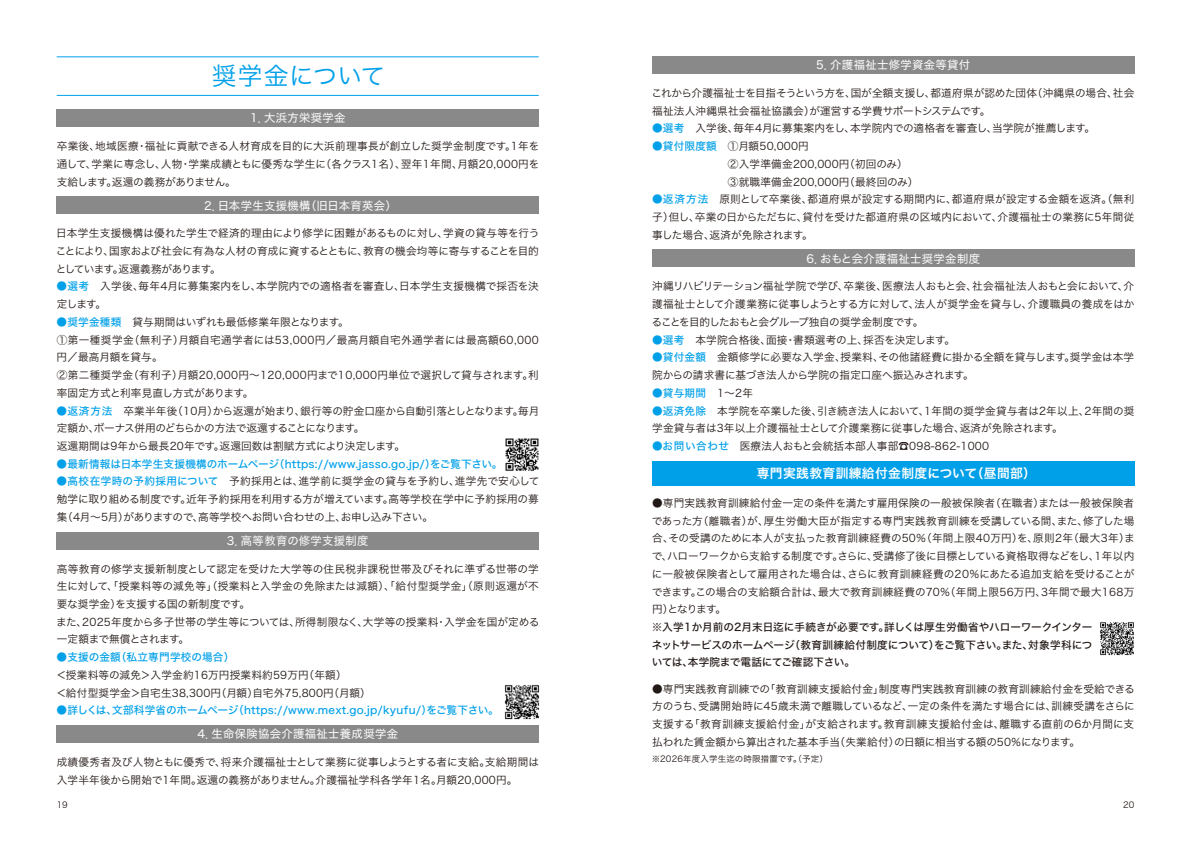
<style>
.page{position:relative;width:1191px;height:842px;background:#fff}
.page>*{position:absolute;margin:0;border:0;box-sizing:border-box;transform-origin:0 0}
.t1{font:24.8px "Hira Kaku Pro N W3";color:#00a0e9}
.t2{font:12.8px "Hira Kaku Pro N W6";letter-spacing:.03em;color:#fff}
.t3{font:11.3px "Hiragino Sans W4";letter-spacing:.03em;color:#fff}
.t4{font:10.6px/17.7px "Hira Kaku Pro N W3";letter-spacing:.005em;color:#221815}
.t5{font:10.6px "Hiragino Sans W5";letter-spacing:.02em;color:#00a0e9}
.t6{font:10.6px/17.7px "Hira Kaku Pro N W3";letter-spacing:-.015em;color:#221815}
.t7{font:10.6px/17.7px "Hiragino Sans W5";letter-spacing:-.01em;color:#221815;text-align:justify}
.t8{font:8.5px "Hira Kaku Pro N W3";letter-spacing:.02em;color:#221815}
.s1{font-family:"Hiragino Sans W5";color:#00a0e9}
.s2{font-family:"Hira Kaku Pro N W3";color:#221815}
</style>
<div class="page">
<img style="left:505px;top:438px;width:34px;height:33px">
<img style="left:504px;top:685px;width:36px;height:35px">
<img style="left:1100px;top:622px;width:34px;height:34px">
<div style="left:652px;top:56px;width:482px;height:17px;background:#898989"></div>
<div style="left:652px;top:250px;width:482px;height:17px;background:#898989"></div>
<div style="left:652px;top:461px;width:482px;height:24px;background:#00a0e9"></div>
<hr style="left:57px;top:57px;width:482px;height:1px;background:#00a0e9">
<hr style="left:57px;top:95px;width:482px;height:1px;background:#00a0e9">
<div style="left:57px;top:110px;width:482px;height:17px;background:#898989"></div>
<div style="left:57px;top:197px;width:482px;height:17px;background:#898989"></div>
<div style="left:57px;top:532px;width:482px;height:17px;background:#898989"></div>
<div style="left:57px;top:725px;width:482px;height:17px;background:#898989"></div>
<h1 class="t1" style="left:212px;top:54px;width:175px">奨学金について</h1>
<p class="t3" style="left:250px;top:108px;width:97px">1．大浜方栄奨学金</p>
<p class="t4" style="left:57px;top:137px;width:484px;text-align:justify">卒業後、地域医療・福祉に貢献できる人材育成を目的に大浜前理事長が創立した奨学金制度です。1年を通して、学業に専念し、人物・学業成績ともに優秀な学生に（各クラス1名）、翌年1年間、月額20,000円を支給します。返還の義務がありません。</p>
<p class="t3" style="left:204px;top:195px;width:194px">2．日本学生支援機構（旧日本育英会）</p>
<p class="t4" style="left:56px;top:224px;width:485px;text-align:justify">日本学生支援機構は優れた学生で経済的理由により修学に困難があるものに対し、学資の貸与等を行うことにより、国家および社会に有為な人材の育成に資するとともに、教育の機会均等に寄与することを目的としています。返還義務があります。</p>
<p class="t4" style="left:57px;top:277px;width:484px"><span class="s1">●選考</span>　入学後、毎年4月に募集案内をし、本学院内での適格者を審査し、日本学生支援機構で採否を決定します。</p>
<p class="t4" style="left:57px;top:312px;width:484px"><span class="s1">●奨学金種類</span>　貸与期間はいずれも最低修業年限となります。<br>①第一種奨学金（無利子）月額自宅通学者には53,000円／最高月額自宅外通学者には最高額60,000円／最高月額を貸与。<br>②第二種奨学金（有利子）月額20,000円～120,000円まで10,000円単位で選択して貸与されます。利率固定方式と利率見直し方式があります。</p>
<p class="t6" style="left:57px;top:401px;width:484px"><span class="s1">●返済方法</span>　卒業半年後（10月）から返還が始まり、銀行等の貯金口座から自動引落としとなります。毎月定額か、ボーナス併用のどちらかの方法で返還することになります。<br>返還期間は9年から最長20年です。返還回数は割賦方式により決定します。</p>
<p class="t5" style="left:57px;top:454px;width:447px">●最新情報は日本学生支援機構のホームページ（https://www.jasso.go.jp/）をご覧下さい。</p>
<p class="t4" style="left:57px;top:472px;width:484px;text-align:justify"><span class="s1">●高校在学時の予約採用について</span>　予約採用とは、進学前に奨学金の貸与を予約し、進学先で安心して勉学に取り組める制度です。近年予約採用を利用する方が増えています。高等学校在学中に予約採用の募集（4月～5月）がありますので、高等学校へお問い合わせの上、お申し込み下さい。</p>
<p class="t3" style="left:227px;top:530px;width:143px">3．高等教育の修学支援制度</p>
<p class="t4" style="left:56px;top:559px;width:485px">高等教育の修学支援新制度として認定を受けた大学等の住民税非課税世帯及びそれに準ずる世帯の学生に対して、「授業料等の減免等」（授業料と入学金の免除または減額）、「給付型奨学金」（原則返還が不要な奨学金）を支援する国の新制度です。<br>また、2025年度から多子世帯の学生等については、所得制限なく、大学等の授業料・入学金を国が定める一定額まで無償とされます。</p>
<p class="t5" style="left:57px;top:648px;width:179px">●支援の金額（私立専門学校の場合）</p>
<p class="t4" style="left:56px;top:665px;width:316px">＜授業料等の減免＞入学金約16万円授業料約59万円（年額）<br>＜給付型奨学金＞自宅生38,300円（月額）自宅外75,800円（月額）</p>
<p class="t5" style="left:57px;top:701px;width:444px">●詳しくは、文部科学省のホームページ（https://www.mext.go.jp/kyufu/）をご覧下さい。</p>
<p class="t3" style="left:197px;top:724px;width:202px">4．生命保険協会介護福祉士養成奨学金</p>
<p class="t4" style="left:57px;top:752px;width:484px">成績優秀者及び人物ともに優秀で、将来介護福祉士として業務に従事しようとする者に支給。支給期間は入学半年後から開始で1年間。返還の義務がありません。介護福祉学科各学年1名。月額20,000円。</p>
<p class="t3" style="left:816px;top:55px;width:155px">5．介護福祉士修学資金等貸付</p>
<p class="t4" style="left:651px;top:83px;width:484px">これから介護福祉士を目指そうという方を、国が全額支援し、都道府県が認めた団体（沖縄県の場合、社会福祉法人沖縄県社会福祉協議会）が運営する学費サポートシステムです。</p>
<p class="t4" style="left:652px;top:119px;width:444px"><span class="s1">●選考</span>　入学後、毎年4月に募集案内をし、本学院内での適格者を審査し、当学院が推薦します。</p>
<p class="t4" style="left:728px;top:137px;width:192px;text-indent:-76px"><span class="s1">●貸付限度額</span>　①月額50,000円<br>②入学準備金200,000円（初回のみ）<br>③就職準備金200,000円（最終回のみ）</p>
<p class="t4" style="left:652px;top:190px;width:484px;text-align:justify"><span class="s1">●返済方法</span>　原則として卒業後、都道府県が設定する期間内に、都道府県が設定する金額を返済。（無利子）但し、卒業の日からただちに、貸付を受けた都道府県の区域内において、介護福祉士の業務に5年間従事した場合、返済が免除されます。</p>
<p class="t3" style="left:806px;top:248px;width:175px">6．おもと会介護福祉士奨学金制度</p>
<p class="t4" style="left:651px;top:277px;width:484px;text-align:justify">沖縄リハビリテーション福祉学院で学び、卒業後、医療法人おもと会、社会福祉法人おもと会において、介護福祉士として介護業務に従事しようとする方に対して、法人が奨学金を貸与し、介護職員の養成をはかることを目的したおもと会グループ独自の奨学金制度です。</p>
<p class="t4" style="left:652px;top:330px;width:304px"><span class="s1">●選考</span>　本学院合格後、面接・書類選考の上、採否を決定します。</p>
<p class="t4" style="left:652px;top:348px;width:483px"><span class="s1">●貸付金額</span>　金額修学に必要な入学金、授業料、その他諸経費に掛かる全額を貸与します。奨学金は本学院からの請求書に基づき法人から学院の指定口座へ振込みされます。</p>
<p class="t5" style="left:652px;top:383px;width:102px">●貸与期間<span class="s2">　1～2年</span></p>
<p class="t4" style="left:652px;top:401px;width:484px"><span class="s1">●返済免除</span>　本学院を卒業した後、引き続き法人において、1年間の奨学金貸与者は2年以上、2年間の奨学金貸与者は3年以上介護福祉士として介護業務に従事した場合、返済が免除されます。</p>
<p class="t4" style="left:652px;top:436px;width:338px"><span class="s1">●お問い合わせ</span>　医療法人おもと会統括本部人事部☎098-862-1000</p>
<p class="t2" style="left:757px;top:462px;width:281px">専門実践教育訓練給付金制度について（昼間部）</p>
<p class="t4" style="left:651px;top:493px;width:484px;text-align:justify">●専門実践教育訓練給付金一定の条件を満たす雇用保険の一般被保険者（在職者）または一般被保険者であった方（離職者）が、厚生労働大臣が指定する専門実践教育訓練を受講している間、また、修了した場合、その受講のために本人が支払った教育訓練経費の50％（年間上限40万円）を、原則2年（最大3年）まで、ハローワークから支給する制度です。さらに、受講修了後に目標としている資格取得などをし、1年以内に一般被保険者として雇用された場合は、さらに教育訓練経費の20％にあたる追加支給を受けることができます。この場合の支給額合計は、最大で教育訓練経費の70％（年間上限56万円、3年間で最大168万円）となります。</p>
<p class="t7" style="left:652px;top:618px;width:442px">※入学1か月前の2月末日迄に手続きが必要です。詳しくは厚生労働省やハローワークインターネットサービスのホームページ（教育訓練給付制度について）をご覧下さい。また、対象学科については、本学院まで電話にてご確認下さい。</p>
<p class="t4" style="left:652px;top:679px;width:484px;text-align:justify">●専門実践教育訓練での「教育訓練支援給付金」制度専門実践教育訓練の教育訓練給付金を受給できる方のうち、受講開始時に45歳未満で離職しているなど、一定の条件を満たす場合には、訓練受講をさらに支援する「教育訓練支援給付金」が支給されます。教育訓練支援給付金は、離職する直前の6か月間に支払われた賃金額から算出された基本手当（失業給付）の日額に相当する額の50％になります。</p>
<p class="t8" style="left:652px;top:751px;width:178px">※2026年度入学生迄の時限措置です。（予定）</p>
<p class="t8" style="left:57px;top:797px;width:13px">19</p>
<p class="t8" style="left:1123px;top:797px;width:13px">20</p>
</div>
